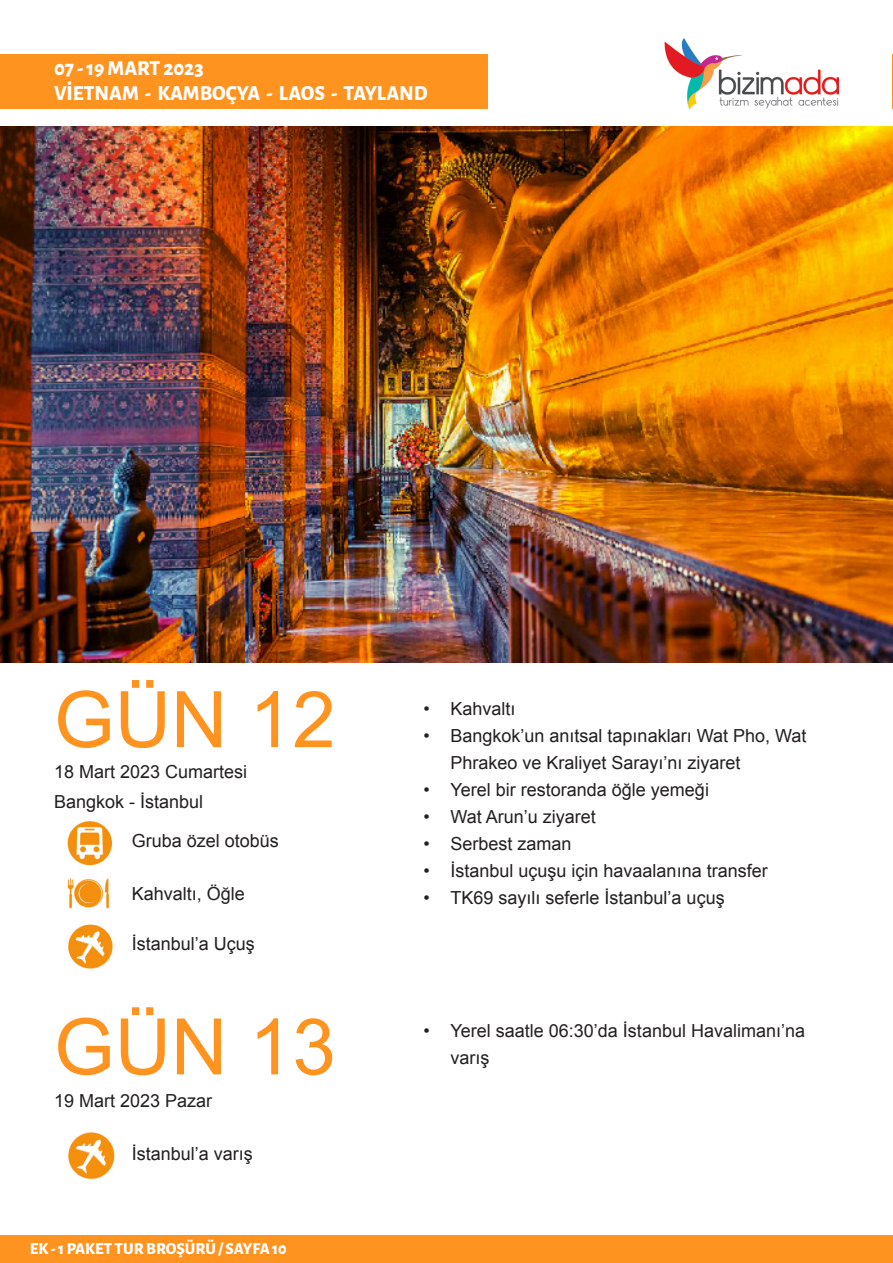
<style>
.page{position:relative;width:893px;height:1263px;background:#fff}
.page>*{position:absolute;margin:0;border:0;box-sizing:border-box;transform-origin:0 0}
.t1{font:78px "Arial";color:#ff931f}
.t2{font:800 21px "Alegreya Sans";color:#fff}
.t3{font:18px/27px "Arial";color:#231f20}
.t4{font:800 16.5px "Alegreya Sans";color:#fff}
</style>
<div class="page">
<div style="left:0;top:1235px;width:893px;height:28px;background:#ff931f"></div>
<div style="left:0;top:54px;width:487px;height:55px;background:#ff931f"></div>
<hr style="left:892px;top:54px;width:1px;height:55px;background:#ff931f">
<img style="left:0;top:126px;width:892px;height:536px">
<img style="left:664px;top:38px;width:175px;height:72px">
<img style="left:68px;top:1132px;width:47px;height:47px">
<img style="left:67px;top:821px;width:46px;height:148px">
<p class="t2" style="left:54px;top:52px;width:151px">07 - 19 MART 2023</p>
<p class="t2" style="left:54px;top:77px;width:375px">VİETNAM - KAMBOÇYA - LAOS - TAYLAND</p>
<p class="t1" style="left:54px;top:669px;width:283px">GÜN 12</p>
<p class="t3" style="left:54px;top:758px;width:195px">18 Mart 2023 Cumartesi</p>
<p class="t3" style="left:54px;top:788px;width:151px">Bangkok - İstanbul</p>
<p class="t3" style="left:132px;top:827px;width:149px">Gruba özel otobüs</p>
<p class="t3" style="left:132px;top:880px;width:115px">Kahvaltı, Öğle</p>
<p class="t3" style="left:132px;top:930px;width:125px">İstanbul’a Uçuş</p>
<p class="t1" style="left:54px;top:996px;width:283px">GÜN 13</p>
<p class="t3" style="left:54px;top:1087px;width:160px">19 Mart 2023 Pazar</p>
<p class="t3" style="left:132px;top:1140px;width:123px">İstanbul’a varış</p>
<p class="t4" style="left:30px;top:1236px;width:258px">EK - 1 PAKET TUR BROŞÜRÜ / SAYFA 10</p>
<p class="t3" style="left:423px;top:696px;width:94px">• Kahvaltı</p>
<p class="t3" style="left:450px;top:723px;width:357px;text-indent:-27px">• Bangkok’un anıtsal tapınakları Wat Pho, Wat<br>Phrakeo ve Kraliyet Sarayı’nı ziyaret</p>
<p class="t3" style="left:423px;top:777px;width:287px">• Yerel bir restoranda öğle yemeği</p>
<p class="t3" style="left:423px;top:804px;width:174px">• Wat Arun’u ziyaret</p>
<p class="t3" style="left:423px;top:831px;width:150px">• Serbest zaman</p>
<p class="t3" style="left:423px;top:858px;width:346px">• İstanbul uçuşu için havaalanına transfer</p>
<p class="t3" style="left:423px;top:885px;width:303px">• TK69 sayılı seferle İstanbul’a uçuş</p>
<p class="t3" style="left:450px;top:1017px;width:356px;text-indent:-27px">• Yerel saatle 06:30’da İstanbul Havalimanı’na varış</p>
</div>
